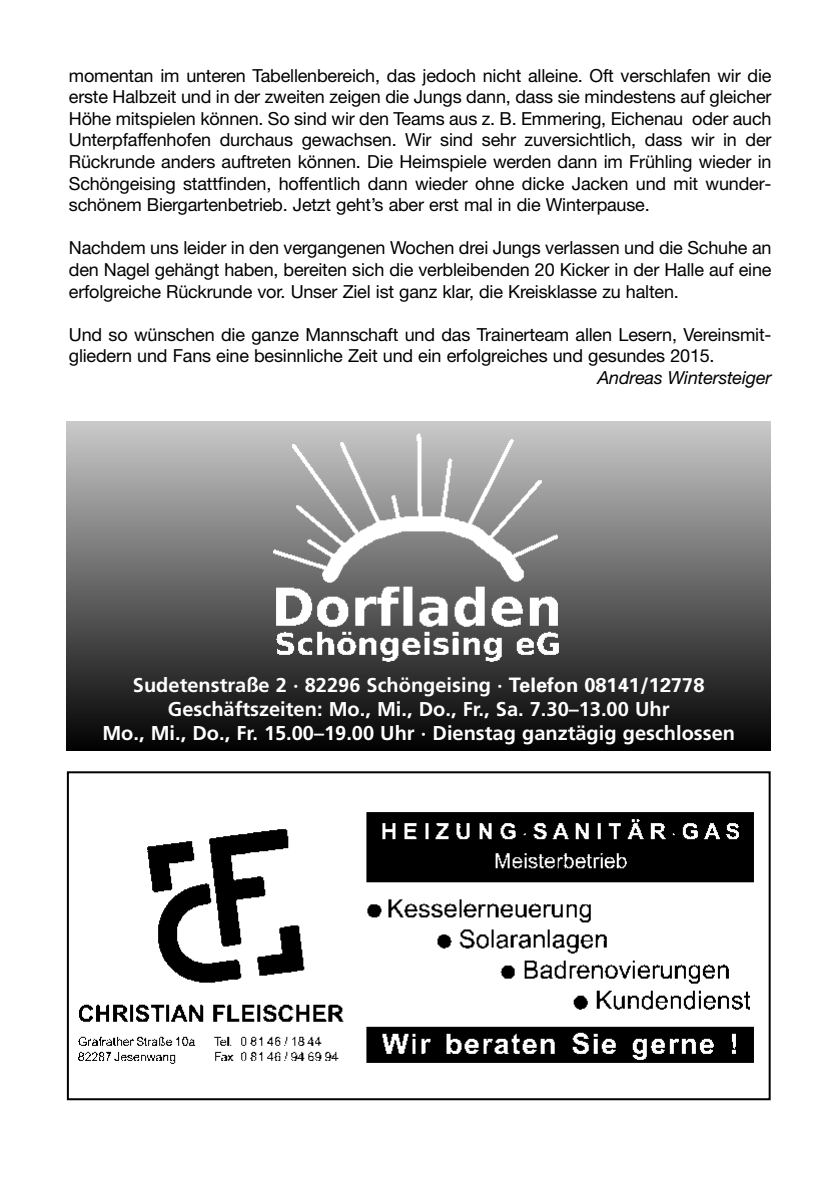
<style>
.page{position:relative;width:840px;height:1191px;background:#fff}
.page>*{position:absolute;margin:0;border:0;box-sizing:border-box;transform-origin:0 0}
.t1{font:700 20px/24px "Frutiger";color:#fff;text-align:center}
.t2{font:18px/21.6px "Helvetica Neue LT Std";letter-spacing:-.01em;color:#000;text-align:justify}
.t3{font:italic 18px "Helvetica Neue LT Std";letter-spacing:-.01em;color:#000}
.s1{font-family:"Univers"}
</style>
<div class="page">
<img style="left:78px;top:812px;width:676px;height:252px">
<div style="left:67px;top:771px;width:703px;height:329px;border:2px solid #000"></div>
<div style="left:67px;top:422px;width:703px;height:328px;background:linear-gradient(to bottom,#c9c9c9,#020202)"></div>
<img style="left:254px;top:431px;width:329px;height:249px">
<p class="t2" style="left:69px;top:66px;width:703px">momentan im unteren Tabellenbereich, das jedoch nicht alleine. Oft verschlafen wir die erste Halbzeit und in der zweiten zeigen die Jungs dann, dass sie mindestens auf gleicher Höhe mitspielen können. So sind wir den Teams aus z. B. Emmering, Eichenau oder auch Unterpfaffenhofen durchaus gewachsen. Wir sind sehr zuversichtlich, dass wir in der Rückrunde anders auftreten können. Die Heimspiele werden dann im Frühling wieder in Schöngeising stattfinden, hoffentlich dann wieder ohne dicke Jacken und mit wunder&shy;schönem Biergartenbetrieb. Jetzt geht’s aber erst mal in die Winterpause.</p>
<p class="t2" style="left:69px;top:239px;width:703px">Nachdem uns leider in den vergangenen Wochen drei Jungs verlassen und die Schuhe an den Nagel gehängt haben, bereiten sich die verbleibenden 20 Kicker in der Halle auf eine erfolgreiche Rückrunde vor. Unser Ziel ist ganz klar, die Kreisklasse zu halten.</p>
<p class="t2" style="left:69px;top:325px;width:703px">Und so wünschen die ganze Mannschaft und das Trainerteam allen Lesern, Vereinsmit&shy;gliedern und Fans eine besinnliche Zeit und ein erfolgreiches und gesundes 2015.</p>
<p class="t3" style="left:597px;top:371px;width:175px">Andreas Wintersteiger</p>
<p class="t1" style="left:102px;top:675px;width:633px">Sudetenstraße 2 · 82296 Schöngeising · <span class="s1">Telefon 08141/12778<br></span>Geschäftszeiten: Mo., Mi., Do., Fr., Sa. 7.30–13.00 Uhr<br>Mo., Mi., Do., Fr. 15.00–19.00 Uhr · Dienstag ganztägig geschlossen</p>
</div>
